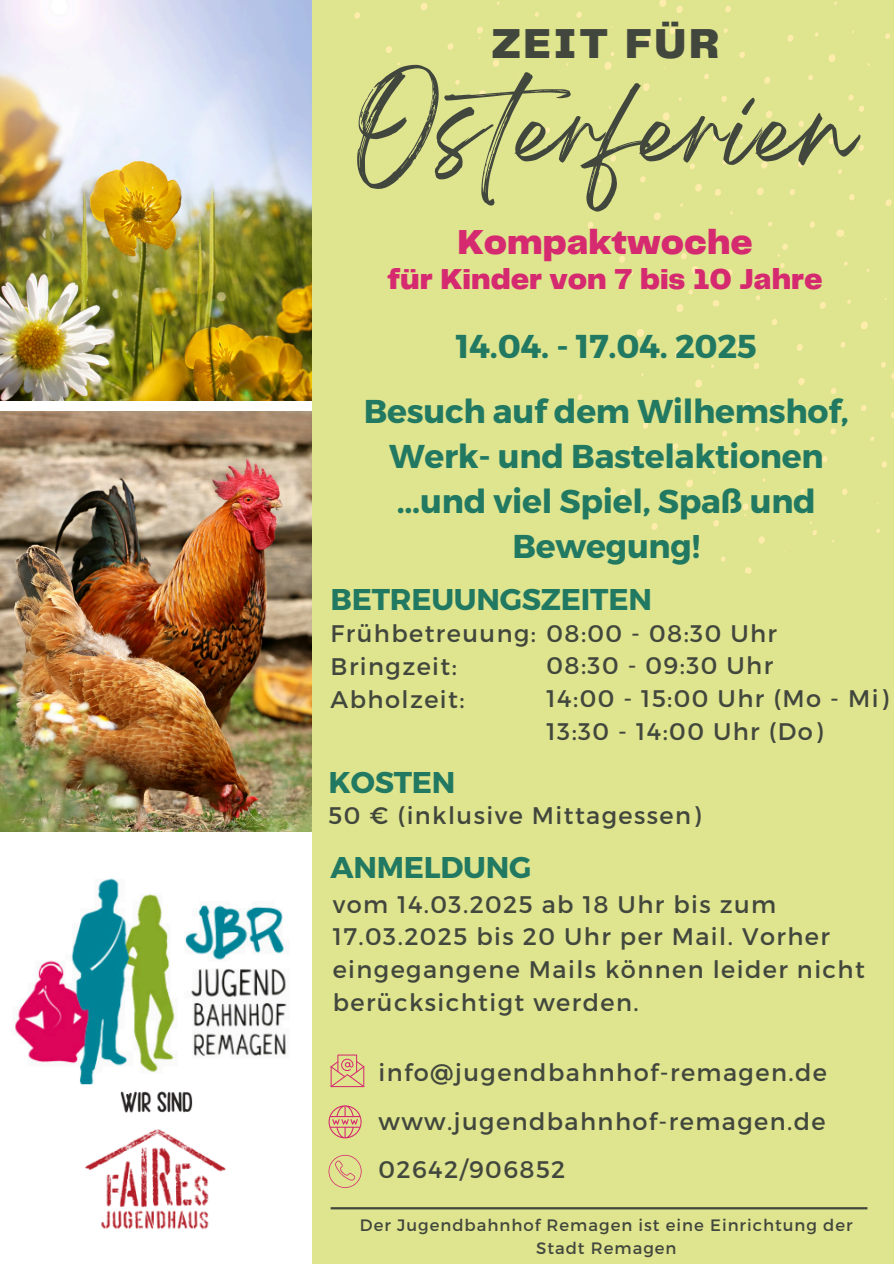
<style>
.page{position:relative;width:894px;height:1264px;background:#fff}
.page>*{position:absolute;margin:0;border:0;box-sizing:border-box;transform-origin:0 0}
.t1{font:90px "Breathing";color:#42473d}
.t2{font:900 43.5px "Telegraf";letter-spacing:.06em;color:#42473d}
.t3{font:900 36px "Telegraf";color:#d52a70}
.t4{font:700 33px/45px "Montserrat";letter-spacing:-.01em;color:#227961;text-align:center}
.t5{font:700 30px "Montserrat";letter-spacing:-.01em;color:#227961}
.t6{font:900 30px "Telegraf";color:#d52a70}
.t7{font:24px/32.7px "Montserrat";letter-spacing:.06em;color:#42473d}
.t8{font:16.5px/22.5px "Montserrat";letter-spacing:.06em;color:#42473d;text-align:center}
</style>
<div class="page">
<img style="left:0;top:0;width:312px;height:400px">
<img style="left:15px;top:878px;width:272px;height:352px">
<img style="left:0;top:411px;width:312px;height:420px">
<div style="left:312px;top:0;width:581px;height:1263px;background:#dfe48f"></div>
<svg style="left:849px;top:194px;width:6px;height:7px"></svg>
<svg style="left:810px;top:221px;width:5px;height:7px"></svg>
<svg style="left:789px;top:189px;width:6px;height:6px"></svg>
<svg style="left:798px;top:121px;width:6px;height:6px"></svg>
<svg style="left:858px;top:145px;width:6px;height:6px"></svg>
<svg style="left:828px;top:138px;width:6px;height:6px"></svg>
<svg style="left:798px;top:161px;width:6px;height:6px"></svg>
<svg style="left:721px;top:96px;width:6px;height:6px"></svg>
<svg style="left:715px;top:189px;width:6px;height:7px"></svg>
<svg style="left:690px;top:163px;width:5px;height:6px"></svg>
<svg style="left:663px;top:112px;width:7px;height:8px"></svg>
<svg style="left:704px;top:74px;width:5px;height:5px"></svg>
<svg style="left:725px;top:6px;width:6px;height:6px"></svg>
<svg style="left:644px;top:37px;width:7px;height:8px"></svg>
<svg style="left:787px;top:35px;width:7px;height:7px"></svg>
<svg style="left:764px;top:77px;width:6px;height:7px"></svg>
<svg style="left:757px;top:188px;width:7px;height:7px"></svg>
<svg style="left:695px;top:184px;width:7px;height:8px"></svg>
<svg style="left:761px;top:161px;width:7px;height:8px"></svg>
<svg style="left:848px;top:94px;width:16px;height:18px"></svg>
<svg style="left:885px;top:33px;width:5px;height:6px"></svg>
<svg style="left:828px;top:54px;width:8px;height:8px"></svg>
<svg style="left:838px;top:169px;width:4px;height:5px"></svg>
<svg style="left:723px;top:159px;width:4px;height:5px"></svg>
<svg style="left:885px;top:199px;width:7px;height:7px"></svg>
<svg style="left:844px;top:261px;width:4px;height:5px"></svg>
<svg style="left:768px;top:222px;width:4px;height:5px"></svg>
<svg style="left:712px;top:300px;width:7px;height:7px"></svg>
<svg style="left:654px;top:212px;width:7px;height:8px"></svg>
<svg style="left:766px;top:111px;width:6px;height:7px"></svg>
<svg style="left:713px;top:135px;width:5px;height:6px"></svg>
<svg style="left:610px;top:155px;width:6px;height:7px"></svg>
<svg style="left:640px;top:176px;width:6px;height:7px"></svg>
<svg style="left:588px;top:222px;width:6px;height:7px"></svg>
<svg style="left:688px;top:289px;width:5px;height:6px"></svg>
<svg style="left:619px;top:256px;width:6px;height:7px"></svg>
<svg style="left:808px;top:75px;width:5px;height:5px"></svg>
<svg style="left:815px;top:32px;width:4px;height:5px"></svg>
<svg style="left:724px;top:28px;width:4px;height:5px"></svg>
<svg style="left:739px;top:52px;width:6px;height:6px"></svg>
<svg style="left:659px;top:0;width:24px;height:13px"></svg>
<svg style="left:643px;top:83px;width:7px;height:8px"></svg>
<svg style="left:545px;top:127px;width:5px;height:6px"></svg>
<svg style="left:881px;top:461px;width:6px;height:7px"></svg>
<svg style="left:842px;top:488px;width:6px;height:7px"></svg>
<svg style="left:822px;top:456px;width:6px;height:7px"></svg>
<svg style="left:831px;top:388px;width:6px;height:6px"></svg>
<svg style="left:861px;top:405px;width:6px;height:6px"></svg>
<svg style="left:830px;top:428px;width:6px;height:7px"></svg>
<svg style="left:754px;top:363px;width:5px;height:6px"></svg>
<svg style="left:747px;top:456px;width:7px;height:7px"></svg>
<svg style="left:722px;top:430px;width:5px;height:7px"></svg>
<svg style="left:695px;top:379px;width:7px;height:9px"></svg>
<svg style="left:736px;top:341px;width:5px;height:6px"></svg>
<svg style="left:752px;top:273px;width:11px;height:12px"></svg>
<svg style="left:676px;top:304px;width:8px;height:8px"></svg>
<svg style="left:637px;top:329px;width:7px;height:8px"></svg>
<svg style="left:820px;top:302px;width:6px;height:7px"></svg>
<svg style="left:777px;top:244px;width:11px;height:24px"></svg>
<svg style="left:796px;top:344px;width:7px;height:7px"></svg>
<svg style="left:789px;top:455px;width:7px;height:8px"></svg>
<svg style="left:727px;top:451px;width:7px;height:8px"></svg>
<svg style="left:793px;top:428px;width:7px;height:8px"></svg>
<svg style="left:881px;top:362px;width:12px;height:17px"></svg>
<svg style="left:861px;top:321px;width:7px;height:8px"></svg>
<svg style="left:870px;top:436px;width:4px;height:5px"></svg>
<svg style="left:755px;top:427px;width:4px;height:5px"></svg>
<svg style="left:876px;top:529px;width:4px;height:4px"></svg>
<svg style="left:800px;top:489px;width:5px;height:5px"></svg>
<svg style="left:758px;top:536px;width:7px;height:8px"></svg>
<svg style="left:745px;top:567px;width:7px;height:7px"></svg>
<svg style="left:686px;top:479px;width:7px;height:8px"></svg>
<svg style="left:798px;top:378px;width:7px;height:7px"></svg>
<svg style="left:745px;top:402px;width:5px;height:6px"></svg>
<svg style="left:643px;top:422px;width:5px;height:7px"></svg>
<svg style="left:672px;top:443px;width:6px;height:7px"></svg>
<svg style="left:620px;top:489px;width:6px;height:7px"></svg>
<svg style="left:713px;top:520px;width:6px;height:7px"></svg>
<svg style="left:721px;top:556px;width:5px;height:6px"></svg>
<svg style="left:651px;top:523px;width:7px;height:7px"></svg>
<svg style="left:840px;top:342px;width:6px;height:6px"></svg>
<svg style="left:847px;top:299px;width:4px;height:5px"></svg>
<svg style="left:836px;top:229px;width:10px;height:8px"></svg>
<svg style="left:756px;top:295px;width:4px;height:5px"></svg>
<svg style="left:772px;top:319px;width:5px;height:6px"></svg>
<svg style="left:681px;top:236px;width:52px;height:44px"></svg>
<svg style="left:675px;top:350px;width:7px;height:8px"></svg>
<svg style="left:577px;top:394px;width:5px;height:6px"></svg>
<svg style="left:742px;top:503px;width:7px;height:13px"></svg>
<svg style="left:810px;top:521px;width:7px;height:14px"></svg>
<svg style="left:576px;top:12px;width:6px;height:6px"></svg>
<svg style="left:670px;top:27px;width:6px;height:7px"></svg>
<svg style="left:604px;top:52px;width:10px;height:18px"></svg>
<svg style="left:535px;top:12px;width:4px;height:5px"></svg>
<svg style="left:493px;top:59px;width:6px;height:8px"></svg>
<svg style="left:479px;top:90px;width:7px;height:7px"></svg>
<svg style="left:420px;top:3px;width:8px;height:8px"></svg>
<svg style="left:354px;top:12px;width:6px;height:7px"></svg>
<svg style="left:448px;top:43px;width:5px;height:7px"></svg>
<svg style="left:455px;top:80px;width:5px;height:5px"></svg>
<svg style="left:386px;top:46px;width:6px;height:7px"></svg>
<svg style="left:477px;top:26px;width:6px;height:14px"></svg>
<svg style="left:544px;top:44px;width:7px;height:15px"></svg>
<svg style="left:330px;top:1054px;width:34px;height:33px"></svg>
<svg style="left:328px;top:1154px;width:33px;height:33px"></svg>
<svg style="left:328px;top:1105px;width:33px;height:32px"></svg>
<hr style="left:330px;top:1207px;width:537px;height:2px;background:#42473d">
<p class="t2" style="left:491px;top:25px;width:230px">ZEIT FÜR</p>
<h4 class="t1" style="left:358px;top:102px;width:497px">Osterferien</h4>
<h4 class="t3" style="left:457px;top:226px;width:297px">Kompaktwoche</h4>
<h4 class="t6" style="left:387px;top:266px;width:436px">für Kinder von 7 bis 10 Jahre</h4>
<h2 class="t4" style="left:456px;top:321px;width:302px">14.04. - 17.04. 2025</h2>
<h1 class="t4" style="left:364px;top:387px;width:486px">Besuch auf dem Wilhemshof,<br>Werk- und Bastelaktionen ...und viel Spiel, Spaß und<br>Bewegung!</h1>
<h5 class="t5" style="left:330px;top:580px;width:323px">BETREUUNGSZEITEN</h5>
<h5 class="t7" style="left:330px;top:615px;width:448px">Frühbetreuung: 08:00 - 08:30 Uhr<br>Bringzeit:<br>Abholzeit:</h5>
<h3 class="t7" style="left:546px;top:648px;width:343px">08:30 - 09:30 Uhr<br>14:00 - 15:00 Uhr (Mo - Mi)<br>13:30 - 14:00 Uhr (Do)</h3>
<h5 class="t5" style="left:328px;top:763px;width:128px">KOSTEN</h5>
<p class="t7" style="left:328px;top:798px;width:373px">50 € (inklusive Mittagessen)</p>
<h3 class="t5" style="left:330px;top:847px;width:202px">ANMELDUNG</h3>
<h5 class="t7" style="left:332px;top:886px;width:533px">vom 14.03.2025 ab 18 Uhr bis zum 17.03.2025 bis 20 Uhr per Mail. Vorher eingegangene Mails können leider nicht berücksichtigt werden.</h5>
<p class="t7" style="left:378px;top:1055px;width:450px">info@jugendbahnhof-remagen.de</p>
<p class="t7" style="left:378px;top:1104px;width:448px">www.jugendbahnhof-remagen.de</p>
<p class="t7" style="left:378px;top:1151px;width:188px">02642/906852</p>
<h3 class="t8" style="left:360px;top:1213px;width:494px">Der Jugendbahnhof Remagen ist eine Einrichtung der<br>Stadt Remagen</h3>
</div>
